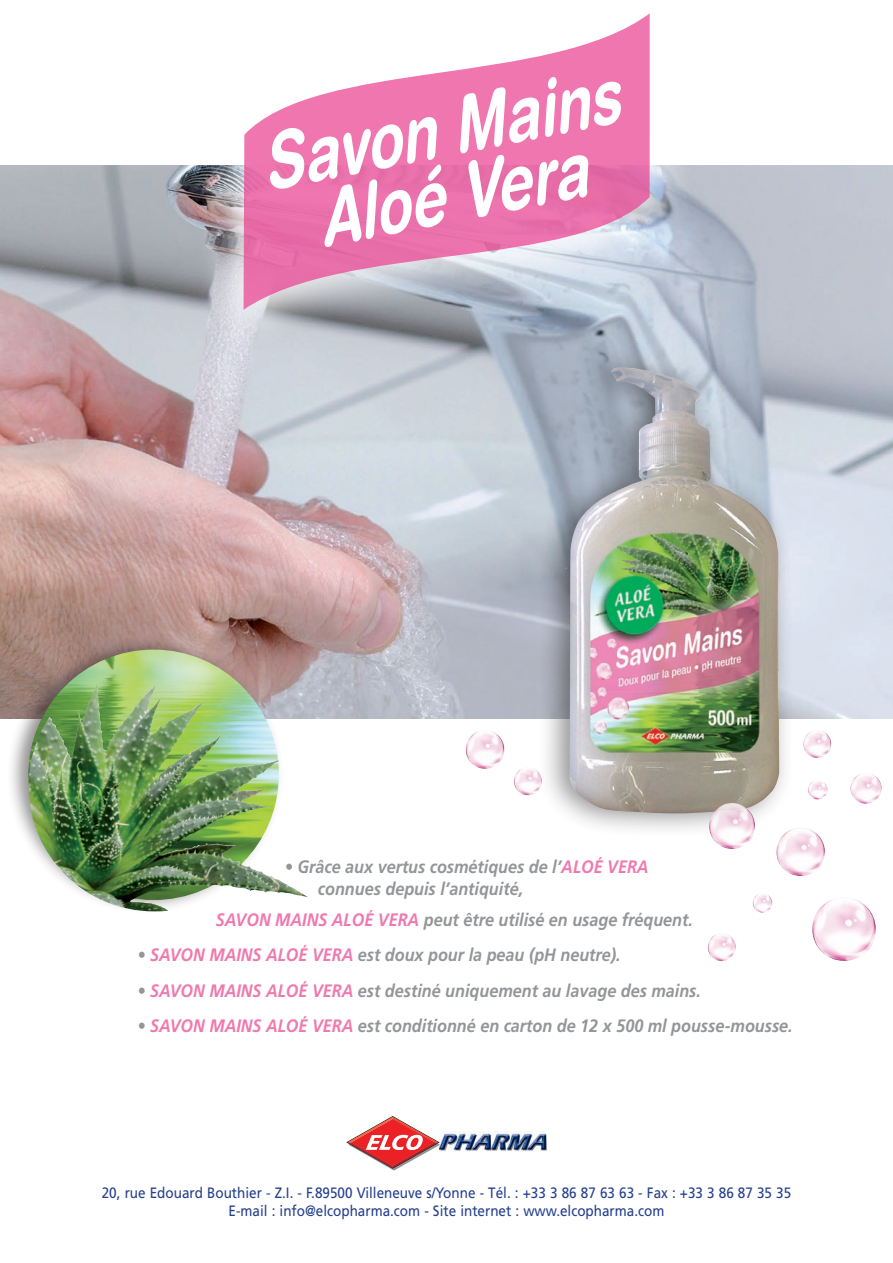
<style>
.page{position:relative;width:893px;height:1263px;background:#fff}
.page>*{position:absolute;margin:0;border:0;box-sizing:border-box;transform-origin:0 0}
.t1{font:italic 700 77.25px/66px "Helvetica Rounded";color:#fff;text-align:center;scale:.75 1}
.t2{font:italic 700 18px/22.5px "Frutiger";color:#939598;scale:.9 1}
.t3{font:15px/18px "Frutiger";color:#253f8e;text-align:center;scale:.9 1}
.s1{color:#ef79af}
</style>
<div class="page">
<img style="left:0;top:166px;width:893px;height:553px">
<svg style="left:346px;top:1116px;width:201px;height:54px"></svg>
<img style="left:440px;top:1135px;width:15px;height:15px">
<img style="left:455px;top:1135px;width:17px;height:15px">
<img style="left:472px;top:1135px;width:35px;height:15px">
<img style="left:507px;top:1135px;width:20px;height:15px">
<img style="left:527px;top:1135px;width:19px;height:15px">
<div style="left:536px;top:345px;width:257px;height:493px;background:#231f20;opacity:.5"></div>
<img style="left:569px;top:367px;width:210px;height:447px">
<svg style="left:145px;top:165px;width:591px;height:194px;background:#adb3be"></svg>
<svg style="left:243px;top:13px;width:407px;height:297px;fill:#f076af"></svg>
<div style="left:5px;top:635px;width:279px;height:278px;background:#231f20;opacity:.5"></div>
<img style="left:28px;top:649px;width:251px;height:251px;border-radius:125px">
<img style="left:29px;top:681px;width:257px;height:230px">
<img style="left:812px;top:897px;width:64px;height:64px;border-radius:32px">
<img style="left:709px;top:803px;width:46px;height:46px;border-radius:23px">
<img style="left:803px;top:730px;width:28px;height:28px;border-radius:14px">
<img style="left:708px;top:933px;width:28px;height:28px;border-radius:14px">
<img style="left:753px;top:893px;width:19px;height:19px;border-radius:10px">
<img style="left:808px;top:780px;width:19px;height:19px;border-radius:10px">
<img style="left:514px;top:767px;width:28px;height:28px;border-radius:14px">
<img style="left:850px;top:773px;width:31px;height:31px;border-radius:16px">
<img style="left:776px;top:827px;width:49px;height:49px;border-radius:24px">
<img style="left:466px;top:730px;width:38px;height:39px;border-radius:19px">
<h1 class="t1" style="left:255px;top:130px;width:484px;rotate:-11deg">Savon Mains<br>Aloé Vera</h1>
<p class="t2" style="left:318px;top:855px;width:366px;text-indent:-33px">• Grâce aux vertus cosmétiques de l’<span class="s1">Aloé vera </span>connues depuis l’antiquité,</p>
<p class="t2" style="left:216px;top:908px;width:532px"><span class="s1">savon ma ins a loé vera</span> peut être utilisé en usage fréquent.</p>
<p class="t2" style="left:137px;top:944px;width:538px">• <span class="s1">savon ma ins a loé vera</span> est doux pour la peau (pH neutre).</p>
<p class="t2" style="left:137px;top:979px;width:628px">• <span class="s1">savon ma ins a loé vera</span> est destiné uniquement au lavage des mains.</p>
<p class="t2" style="left:137px;top:1014px;width:730px">• <span class="s1">savon ma ins a loé vera</span> est conditionné en carton de 12 x 500 ml pousse-mousse.</p>
<p class="t3" style="left:102px;top:1184px;width:768px">20, rue Edouard Bouthier - Z.I. - F.89500 Villeneuve s/Yonne - Tél. : +33 3 86 87 63 63 - Fax : +33 3 86 87 35 35<br>E-mail : info@elcopharma.com - Site internet : www.elcopharma.com</p>
</div>
